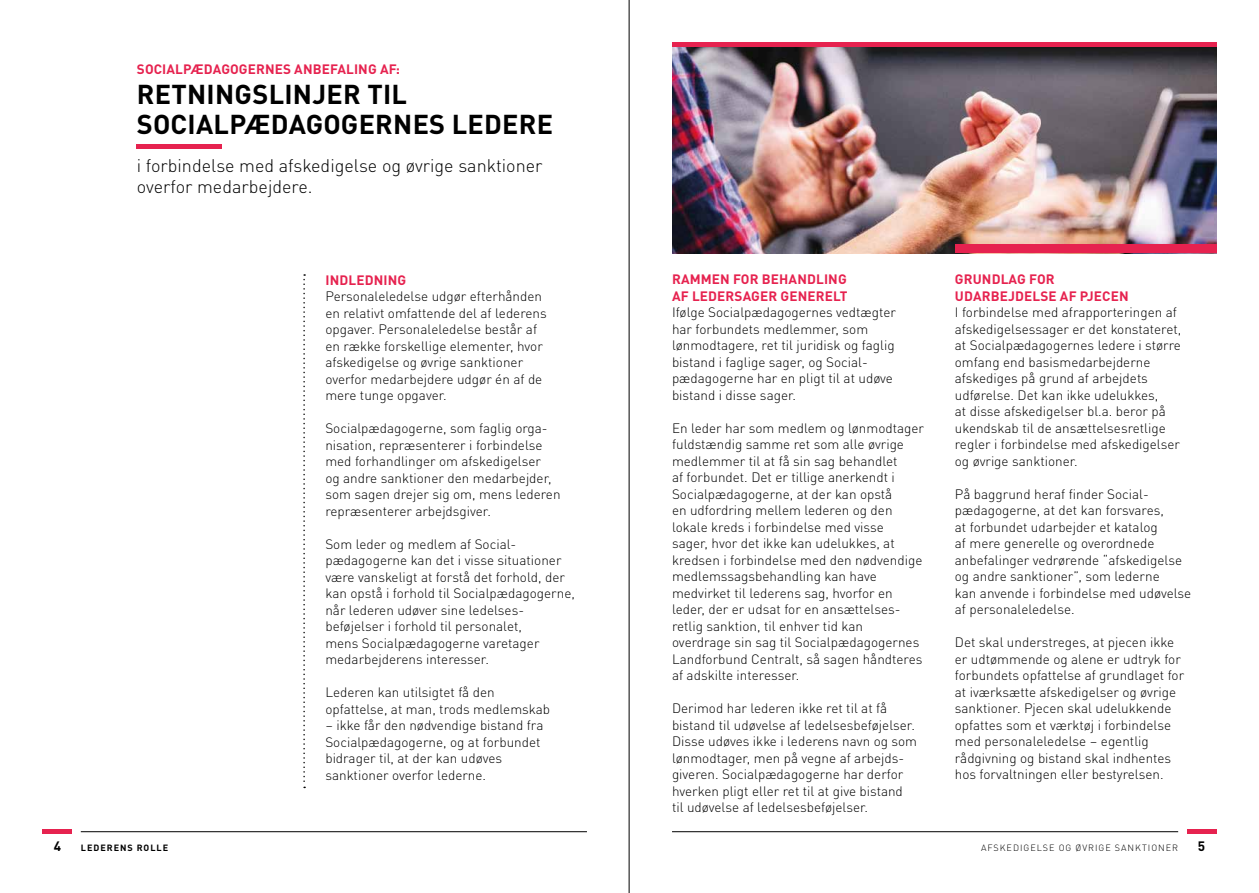
<style>
.page{position:relative;width:1259px;height:893px;background:#fff}
.page>*{position:absolute;margin:0;border:0;box-sizing:border-box;transform-origin:0 0}
.t1{font:700 27px/30px "DINOT";letter-spacing:.01em;color:#000}
.t2{font:300 18px/21px "DINOT";color:#000}
.t3{font:300 13.5px/16.5px "DINOT";color:#000}
.t4{font:700 13.5px/16.5px "DINOT";letter-spacing:.01em;color:#e6224f}
.t5{font:700 13.5px "DINOT";color:#000}
.t6{font:300 9px "DINOT";letter-spacing:.11em;color:#000}
.t7{font:700 9px "DINOT";letter-spacing:.11em;color:#000}
</style>
<div class="page">
<hr style="left:81px;top:831px;width:506px;height:1px;background:#000">
<hr style="left:672px;top:831px;width:506px;height:1px;background:#000">
<hr style="left:43px;top:830px;width:29px;height:4px;background:#e6224f">
<hr style="left:1186px;top:830px;width:30px;height:4px;background:#e6224f">
<hr style="left:137px;top:145px;width:85px;height:4px;background:#e6224f">
<img style="left:672px;top:47px;width:544px;height:206px">
<svg style="left:303px;top:274px;width:2px;height:514px"></svg>
<hr style="left:672px;top:43px;width:544px;height:4px;background:#e6224f">
<div style="left:955px;top:244px;width:261px;height:9px;background:#e6224f"></div>
<hr style="left:629px;top:0;width:1px;height:893px;background:#000">
<p class="t4" style="left:137px;top:60px;width:264px">SOCIALPÆDAGOGERNES ANBEFALING AF:</p>
<h1 class="t1" style="left:137px;top:79px;width:418px">RETNINGSLINJER TIL<br>SOCIALPÆDAGOGERNES LEDERE</h1>
<h2 class="t2" style="left:137px;top:154px;width:407px">i forbindelse med afskedigelse og øvrige sanktioner overfor medarbejdere.</h2>
<p class="t4" style="left:325px;top:271px;width:82px">INDLEDNING</p>
<p class="t3" style="left:325px;top:287px;width:223px">Personaleledelse udgør efterhånden en relativt omfattende del af lederens opgaver. Personaleledelse består af en række forskellige elementer, hvor afskedigelse og øvrige sanktioner overfor medarbejdere udgør én af de mere tunge opgaver.</p>
<p class="t3" style="left:325px;top:419px;width:237px">Socialpædagogerne, som faglig orga&shy;nisation, repræsenterer i forbindelse med forhandlinger om afskedigelser<br>og andre sanktioner den medarbejder, som sagen drejer sig om, mens lederen repræsenterer arbejdsgiver.</p>
<p class="t3" style="left:325px;top:534px;width:251px">Som leder og medlem af Social&shy;pædagogerne kan det i visse situationer være vanskeligt at forstå det forhold, der kan opstå i forhold til Socialpædagogerne, når lederen udøver sine ledelses&shy;beføjelser i forhold til personalet,<br>mens Socialpædagogerne varetager medarbejderens interesser.</p>
<p class="t3" style="left:325px;top:683px;width:226px">Lederen kan utilsigtet få den opfattelse, at man, trods medlemskab</p>
<p class="t3" style="left:325px;top:716px;width:219px">– ikke får den nødvendige bistand fra Socialpædagogerne, og at forbundet bidrager til, at der kan udøves sanktioner overfor lederne.</p>
<p class="t4" style="left:672px;top:271px;width:177px">RAMMEN FOR BEHANDLING<br>AF LEDERSAGER GENERELT</p>
<p class="t3" style="left:672px;top:303px;width:225px">Ifølge Socialpædagogernes vedtægter har forbundets medlemmer, som lønmodtagere, ret til juridisk og faglig bistand i faglige sager, og Social&shy;pædagogerne har en pligt til at udøve bistand i disse sager.</p>
<p class="t3" style="left:672px;top:419px;width:253px">En leder har som medlem og lønmodtager fuldstændig samme ret som alle øvrige medlemmer til at få sin sag behandlet<br>af forbundet. Det er tillige anerkendt i Socialpædagogerne, at der kan opstå<br>en udfordring mellem lederen og den lokale kreds i forbindelse med visse<br>sager, hvor det ikke kan udelukkes, at kredsen i forbindelse med den nødvendige medlemssagsbehandling kan have medvirket til lederens sag, hvorfor en leder, der er udsat for en ansættelses&shy;retlig sanktion, til enhver tid kan overdrage sin sag til Socialpædagogernes Landforbund Centralt, så sagen håndteres af adskilte interesser.</p>
<p class="t3" style="left:672px;top:699px;width:247px">Derimod har lederen ikke ret til at få bistand til udøvelse af ledelsesbeføjelser.<br>Disse udøves ikke i lederens navn og som lønmodtager, men på vegne af arbejds&shy;giveren. Socialpædagogerne har derfor hverken pligt eller ret til at give bistand til udøvelse af ledelsesbeføjelser.</p>
<p class="t4" style="left:955px;top:271px;width:175px">GRUNDLAG FOR<br>UDARBEJDELSE AF PJECEN</p>
<p class="t3" style="left:955px;top:303px;width:228px">I forbindelse med afrapporteringen af afskedigelsessager er det konstateret, at Socialpædagogernes ledere i større omfang end basismedarbejderne afskediges på grund af arbejdets udførelse. Det kan ikke udelukkes,<br>at disse afskedigelser bl.a. beror på ukendskab til de ansættelsesretlige regler i forbindelse med afskedigelser og øvrige sanktioner.</p>
<p class="t3" style="left:955px;top:485px;width:238px">På baggrund heraf finder Social&shy;pædagogerne, at det kan forsvares,<br>at forbundet udarbejder et katalog<br>af mere generelle og overordnede anbefalinger vedrørende “afskedigelse og andre sanktioner”, som lederne<br>kan anvende i forbindelse med udøvelse af personaleledelse.</p>
<p class="t3" style="left:955px;top:633px;width:231px">Det skal understreges, at pjecen ikke er udtømmende og alene er udtryk for forbundets opfattelse af grundlaget for at iværksætte afskedigelser og øvrige sanktioner. Pjecen skal udelukkende opfattes som et værktøj i forbindelse med personaleledelse – egentlig rådgivning og bistand skal indhentes hos forvaltningen eller bestyrelsen.</p>
<p class="t5" style="left:54px;top:837px;width:9px">4</p>
<p class="t7" style="left:81px;top:842px;width:89px">LEDERENS ROLLE</p>
<p class="t6" style="left:981px;top:841px;width:198px">AFSKEDIGELSE OG ØVRIGE SANKTIONER</p>
<p class="t5" style="left:1198px;top:837px;width:9px">5</p>
</div>
